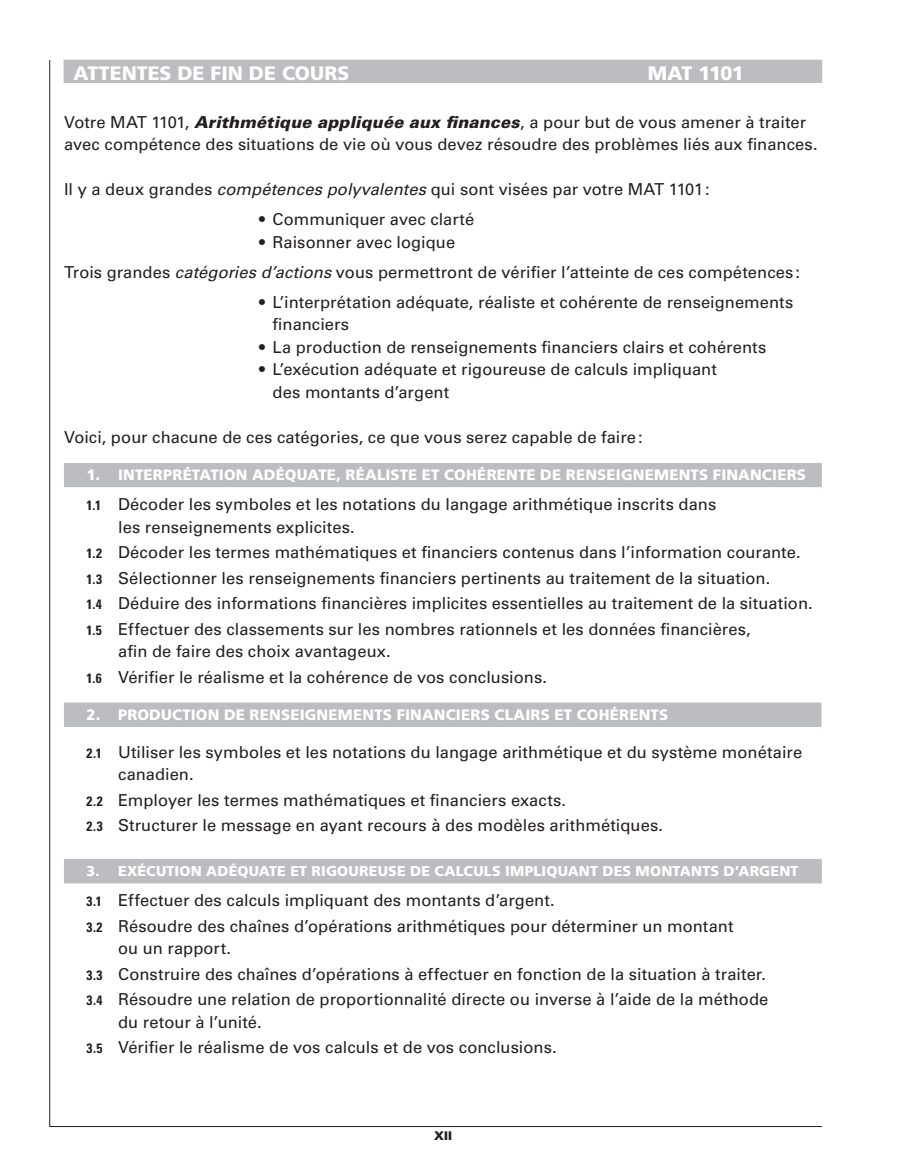
<style>
.page{position:relative;width:902px;height:1172px;background:#fff}
.page>*{position:absolute;margin:0;border:0;box-sizing:border-box;transform-origin:0 0}
.t1{font:900 19.5px "Frutiger LT Std";color:#fff}
.t2{font:16.5px/25.5px "Univers LT Std";letter-spacing:.005em;color:#231f20}
.t3{font:900 15px "Frutiger LT Std";letter-spacing:.01em;color:#fff}
.t4{font:900 14.25px "Frutiger LT Std";letter-spacing:.01em;color:#fff}
.t5{font:900 12px "Univers LT Std";color:#231f20}
.s1{font-weight:900;font-style:italic}
.s2{font-style:italic}
.s3{font-weight:700;font-stretch:condensed;font-size:13.5px}
</style>
<div class="page">
<hr style="left:49px;top:60px;width:1px;height:1067px;background:#231f20">
<hr style="left:49px;top:1126px;width:773px;height:1px;background:#231f20">
<div style="left:64px;top:860px;width:757px;height:23px;background:#bcbdc0"></div>
<div style="left:64px;top:859px;width:758px;height:24px;border:1px solid #bcbdc0"></div>
<div style="left:64px;top:703px;width:757px;height:23px;background:#bcbdc0"></div>
<div style="left:64px;top:703px;width:757px;height:24px;border:1px solid #bcbdc0"></div>
<div style="left:64px;top:463px;width:757px;height:24px;background:#bcbdc0"></div>
<div style="left:64px;top:60px;width:758px;height:22px;background:#bcbdc0"></div>
<div style="left:64px;top:60px;width:758px;height:23px;border:1px solid #bcbdc0"></div>
<p class="t1" style="left:73px;top:61px;width:278px">ATTENTES DE FIN DE COURS</p>
<p class="t1" style="left:648px;top:61px;width:97px">MAT 1101</p>
<p class="t2" style="left:64px;top:111px;width:755px;line-height:22.5px">Votre MAT 1101, <span class="s1">Arithmétique appliquée aux finances</span>, a pour but de vous amener à traiter avec compétence des situations de vie où vous devez résoudre des problèmes liés aux finances.</p>
<p class="t2" style="left:64px;top:177px;width:647px">Il y a deux grandes <span class="s2">compétences polyvalentes</span> qui sont visées par votre MAT 1101:</p>
<p class="t2" style="left:259px;top:207px;width:217px">• Communiquer avec clarté</p>
<p class="t2" style="left:64px;top:227px;width:737px;line-height:30px;text-indent:195px">• Raisonner avec logique<br>Trois grandes <span class="s2">catégories d’actions</span> vous permettront de vérifier l’atteinte de ces compétences:</p>
<p class="t2" style="left:273px;top:291px;width:522px;line-height:22.5px;text-indent:-13px">• L’interprétation adéquate, réaliste et cohérente de renseignements financiers</p>
<p class="t2" style="left:259px;top:334px;width:509px">• La production de renseignements financiers clairs et cohérents</p>
<p class="t2" style="left:273px;top:358px;width:446px;line-height:22.5px;text-indent:-13px">• L’exécution adéquate et rigoureuse de calculs impliquant des montants d’argent</p>
<p class="t2" style="left:64px;top:424px;width:580px">Voici, pour chacune de ces catégories, ce que vous serez capable de faire:</p>
<p class="t3" style="left:87px;top:466px;width:721px">1. INTERPRÉTATION ADÉQUATE, RÉALISTE ET COHÉRENTE DE RENSEIGNEMENTS FINANCIERS</p>
<p class="t2" style="left:118px;top:493px;width:600px;line-height:22.5px;text-indent:-32px"><span class="s3">1.1</span> Décoder les symboles et les notations du langage arithmétique inscrits dans les renseignements explicites.</p>
<p class="t2" style="left:87px;top:540px;width:727px"><span class="s3">1.2</span> Décoder les termes mathématiques et financiers contenus dans l’information courante.<br><span class="s3">1.3</span> Sélectionner les renseignements financiers pertinents au traitement de la situation.<br><span class="s3">1.4</span> Déduire des informations financières implicites essentielles au traitement de la situation.<br><span class="s3">1.5</span> Effectuer des classements sur les nombres rationnels et les données financières,</p>
<p class="t2" style="left:87px;top:639px;width:462px;text-indent:32px">afin de faire des choix avantageux.<br><span class="s3">1.6</span> Vérifier le réalisme et la cohérence de vos conclusions.</p>
<p class="t3" style="left:87px;top:706px;width:583px">2. PRODUCTION DE RENSEIGNEMENTS FINANCIERS CLAIRS ET COHÉRENTS</p>
<p class="t2" style="left:118px;top:741px;width:685px;line-height:22.5px;text-indent:-32px"><span class="s3">2.1</span> Utiliser les symboles et les notations du langage arithmétique et du système monétaire canadien.</p>
<p class="t2" style="left:87px;top:787px;width:578px"><span class="s3">2.2</span> Employer les termes mathématiques et financiers exacts.<br><span class="s3">2.3</span> Structurer le message en ayant recours à des modèles arithmétiques.</p>
<p class="t4" style="left:87px;top:862px;width:713px">3. EXÉCUTION ADÉQUATE ET RIGOUREUSE DE CALCULS IMPLIQUANT DES MONTANTS D’ARGENT</p>
<p class="t2" style="left:87px;top:888px;width:648px"><span class="s3">3.1</span> Effectuer des calculs impliquant des montants d’argent.<br><span class="s3">3.2</span> Résoudre des chaînes d’opérations arithmétiques pour déterminer un montant</p>
<p class="t2" style="left:87px;top:936px;width:683px;text-indent:32px">ou un rapport.<br><span class="s3">3.3</span> Construire des chaînes d’opérations à effectuer en fonction de la situation à traiter.<br><span class="s3">3.4</span> Résoudre une relation de proportionnalité directe ou inverse à l’aide de la méthode</p>
<p class="t2" style="left:87px;top:1009px;width:472px;text-indent:32px">du retour à l’unité.<br><span class="s3">3.5</span> Vérifier le réalisme de vos calculs et de vos conclusions.</p>
<p class="t5" style="left:434px;top:1128px;width:19px">XII</p>
</div>
